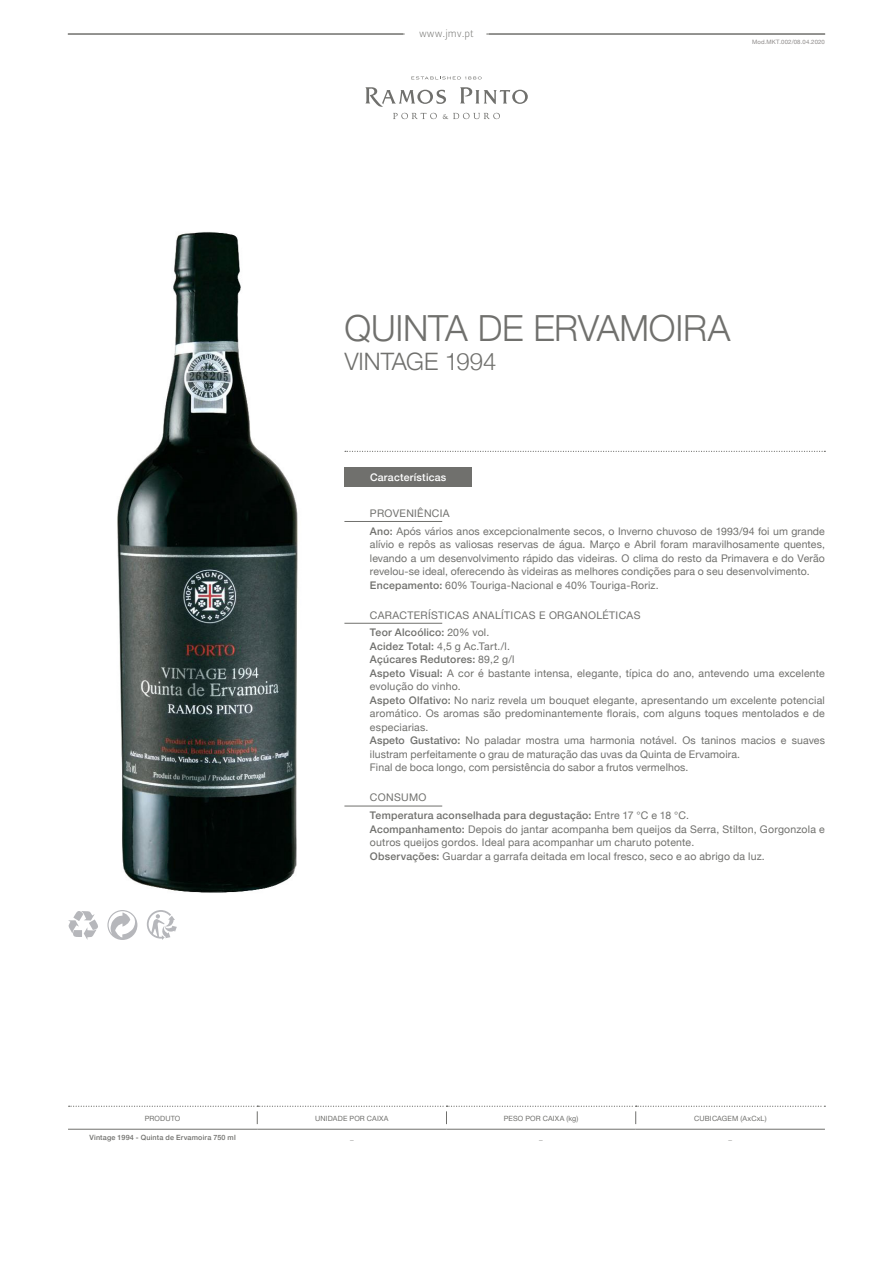
<style>
.page{position:relative;width:893px;height:1263px;background:#fff}
.page>*{position:absolute;margin:0;border:0;box-sizing:border-box;transform-origin:0 0}
.PS___Titulos___Produ{font:300 36px "Helvetica Neue";letter-spacing:-.005em;color:#70706d}
.PS___Titulos___Produ-2{font:300 24px "Helvetica Neue";letter-spacing:-.005em;color:#70706d}
.PS___Texto_Geral__Id{font:10.5px/13.5px "Helvetica Neue";letter-spacing:.015em;color:#70706d}
.PS___Texto_Geral__Id-2{font:500 10.5px "Helvetica Neue";letter-spacing:.02em;color:#70706d}
.PS___Titulos___Regua{font:10.5px "Helvetica Neue";letter-spacing:.03em;color:#70706d}
.PS___Titulos___Caixa{font:500 10.5px "Helvetica Neue";letter-spacing:.025em;color:#fff}
.t1{font:10.5px "Leitura Sans Grot 1";color:#70706d}
.PS___Tabelas___First{font:7.2px "Helvetica Neue";letter-spacing:.02em;color:#70706d}
.PS___Tabelas___Texto{font:500 7.2px "Helvetica Neue";letter-spacing:.025em;color:#70706d}
.PS___Tabelas___Notas{font:6px "Helvetica Neue";letter-spacing:.025em;color:#8d8a89}
.s1{font-weight:500}
.s2{font-weight:400}
</style>
<div class="page">
<svg style="left:345px;top:451px;width:480px;height:1px"></svg>
<img style="left:117px;top:232px;width:181px;height:661px">
<svg style="left:107px;top:910px;width:30px;height:30px"></svg>
<svg style="left:68px;top:911px;width:30px;height:29px"></svg>
<svg style="left:147px;top:910px;width:30px;height:30px"></svg>
<hr style="left:68px;top:1129px;width:189px;height:1px;background:#70706d">
<hr style="left:257px;top:1129px;width:189px;height:1px;background:#70706d">
<hr style="left:446px;top:1129px;width:190px;height:1px;background:#70706d">
<hr style="left:636px;top:1129px;width:189px;height:1px;background:#70706d">
<svg style="left:69px;top:1106px;width:756px;height:18px"></svg>
<hr style="left:344px;top:521px;width:98px;height:1px;background:#70706d">
<hr style="left:344px;top:623px;width:98px;height:1px;background:#70706d">
<hr style="left:344px;top:806px;width:98px;height:1px;background:#70706d">
<div style="left:344px;top:468px;width:128px;height:19px;background:#70706d"></div>
<hr style="left:68px;top:34px;width:336px;height:1px;background:#70706d">
<hr style="left:487px;top:34px;width:338px;height:1px;background:#70706d">
<svg style="left:460px;top:87px;width:68px;height:17px"></svg>
<svg style="left:365px;top:87px;width:81px;height:20px"></svg>
<svg style="left:411px;top:76px;width:71px;height:3px"></svg>
<svg style="left:393px;top:113px;width:107px;height:6px"></svg>
<p class="t1" style="left:419px;top:27px;width:56px">www.jmv.pt</p>
<p class="PS___Tabelas___Notas" style="left:752px;top:38px;width:74px">Mod.MKT.002/08.04.2020</p>
<p class="PS___Titulos___Produ" style="left:344px;top:299px;width:387px">QUINTA DE ERVAMOIRA</p>
<p class="PS___Titulos___Produ-2" style="left:344px;top:342px;width:154px">VINTAGE 1994</p>
<p class="PS___Titulos___Caixa" style="left:370px;top:469px;width:78px">Características</p>
<p class="PS___Titulos___Regua" style="left:370px;top:506px;width:81px">Proveniência</p>
<p class="PS___Texto_Geral__Id" style="left:370px;top:525px;width:456px;text-align:justify"><span class="s1">Ano:</span> Após vários anos excepcionalmente secos, o I nverno chuvoso de 1993/94 foi um grande alívio e repôs as valiosas reservas de água. Março e Abril foram maravilhosamente quentes, levando a um desenvolvimento rápido das videiras. O clima do resto da Primavera e do Verão revelou-se ideal, oferecendo às videiras as melhores condições para o seu desenvolvimento.</p>
<p class="PS___Texto_Geral__Id" style="left:370px;top:579px;width:290px"><span class="s1">Encepamento:</span> 60% Touriga-Nacional e 40% Touriga-Roriz.</p>
<p class="PS___Titulos___Regua" style="left:370px;top:607px;width:272px">Características Analíticas e Organoléticas</p>
<p class="PS___Texto_Geral__Id-2" style="left:370px;top:624px;width:121px">Teor Alcoólico: <span class="s2">20% vol.</span></p>
<p class="PS___Texto_Geral__Id" style="left:370px;top:640px;width:141px"><span class="s1">Acidez Total:</span> 4,5 g Ac.Tart./l.</p>
<p class="PS___Texto_Geral__Id-2" style="left:370px;top:651px;width:146px">Açúcares Redutores: <span class="s2">89,2 g/l</span></p>
<p class="PS___Texto_Geral__Id" style="left:370px;top:667px;width:456px"><span class="s1">Aspeto Visual:</span> A cor é bastante intensa, elegante, típica do ano, antevendo uma excelente evolução do vinho.</p>
<p class="PS___Texto_Geral__Id" style="left:370px;top:694px;width:456px;text-align:justify"><span class="s1">Aspeto Olfativo:</span> No nariz revela um bouquet elegante, apresentando um excelente potencial aromático. Os aromas são predominantemente florais, com alguns toques mentolados e de especiarias.</p>
<p class="PS___Texto_Geral__Id" style="left:370px;top:734px;width:456px"><span class="s1">Aspeto Gustativo:</span> No paladar mostra uma harmonia notável. Os taninos macios e suaves ilustram perfeitamente o grau de maturação das uvas da Quinta de Ervamoira.</p>
<p class="PS___Texto_Geral__Id" style="left:370px;top:761px;width:320px">Final de boca longo, com persistência do sabor a frutos vermelhos.</p>
<p class="PS___Titulos___Regua" style="left:370px;top:790px;width:58px">Consumo</p>
<p class="PS___Texto_Geral__Id-2" style="left:370px;top:807px;width:321px">Temperatura aconselhada para degustação: <span class="s2">Entre 17 °C e 18 °C.</span></p>
<p class="PS___Texto_Geral__Id" style="left:370px;top:823px;width:456px"><span class="s1">Acompanhamento:</span> Depois do jantar acompanha bem queijos da Serra, Stilton, Gorgonzola e outros queijos gordos. I deal para acompanhar um charuto potente.</p>
<p class="PS___Texto_Geral__Id" style="left:370px;top:850px;width:396px"><span class="s1">Observações:</span> Guardar a garrafa deitada em local fresco, seco e ao abrigo da luz.</p>
<p class="PS___Tabelas___First" style="left:145px;top:1113px;width:37px">Produto</p>
<p class="PS___Tabelas___First" style="left:315px;top:1113px;width:75px">Unidade por Caixa</p>
<p class="PS___Tabelas___First" style="left:504px;top:1113px;width:76px">Peso por Caixa (kg)</p>
<p class="PS___Tabelas___First" style="left:694px;top:1113px;width:74px">CUBI CAGEM (AxCxL)</p>
<p class="PS___Tabelas___Texto" style="left:89px;top:1132px;width:148px">Vintage 1994 - Quinta de Ervamoira 750 ml</p>
<p class="PS___Tabelas___Texto" style="left:350px;top:1132px;width:5px">_</p>
<p class="PS___Tabelas___Texto" style="left:539px;top:1132px;width:5px">_</p>
<p class="PS___Tabelas___Texto" style="left:728px;top:1132px;width:5px">_</p>
</div>
